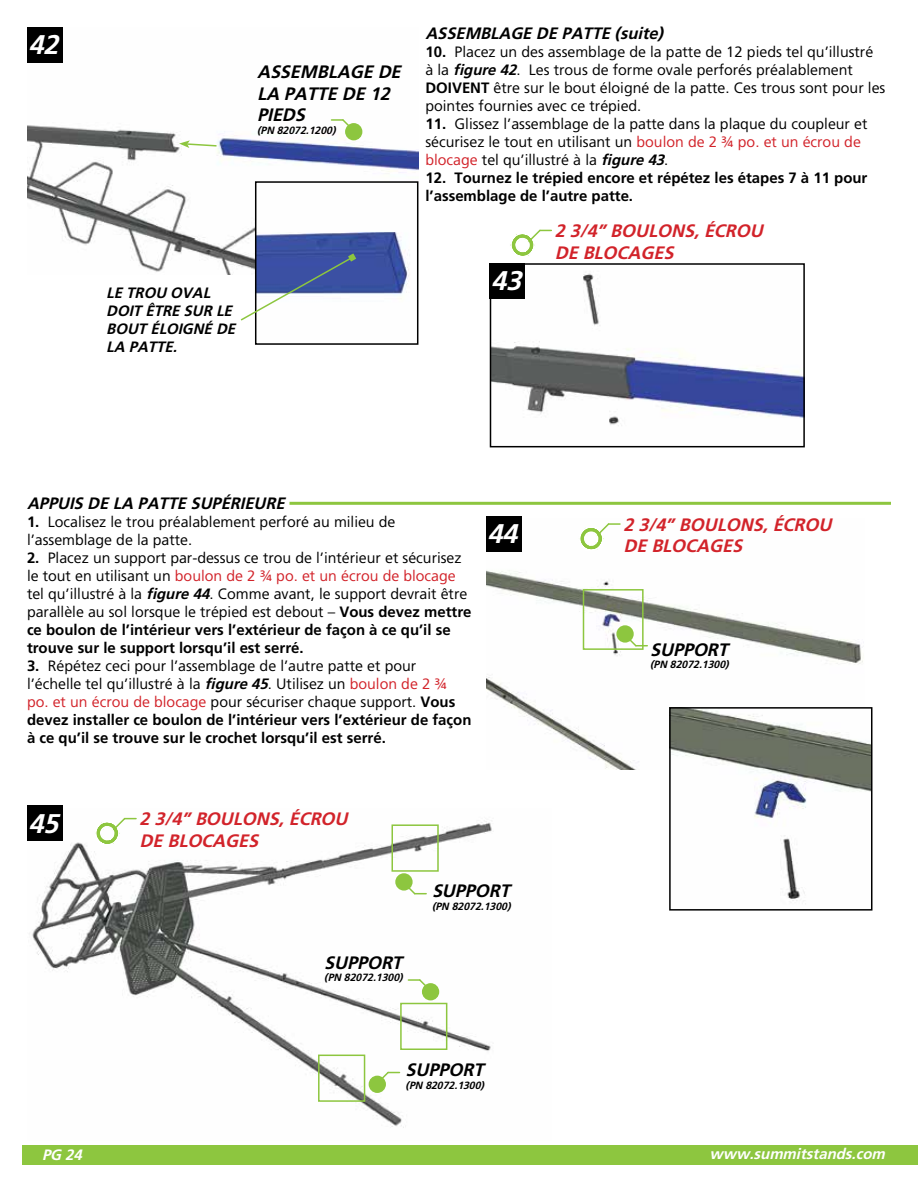
<style>
.page{position:relative;width:918px;height:1188px;background:#fff}
.page>*{position:absolute;margin:0;border:0;box-sizing:border-box;transform-origin:0 0}
.t1{font:italic 700 27px "Weissach";color:#fff}
.t2{font:italic 700 18px/21.6px "Weissach";color:#d2232a}
.t3{font:italic 700 18px/21.6px "Weissach";color:#000}
.t4{font:italic 700 16.5px "Weissach";color:#000}
.t5{font:15px/18px "Weissach";color:#000}
.t6{font:700 15px/18px "Weissach";color:#000}
.t7{font:italic 700 15px/18px "Weissach";color:#000}
.t8{font:italic 700 15px "Weissach";color:#fff}
.t9{font:italic 700 10.5px "Weissach";color:#000}
.s1{font-weight:700}
.s2{font-weight:700;font-style:italic}
.s3{color:#d2232a}
</style>
<div class="page">
<div style="left:22px;top:1145px;width:896px;height:19px;background:#8dc63f"></div>
<img style="left:27px;top:27px;width:391px;height:247px">
<svg style="left:179px;top:140px;width:39px;height:8px"></svg>
<img style="left:258px;top:184px;width:157px;height:115px">
<div style="left:255px;top:181px;width:163px;height:164px;border:2px solid #000"></div>
<svg style="left:239px;top:253px;width:117px;height:69px"></svg>
<div style="left:346px;top:124px;width:16px;height:16px;background:#8dc63f;border-radius:50%"></div>
<div style="left:345px;top:123px;width:17px;height:17px;border:2px solid #8dc63f;border-radius:50%"></div>
<svg style="left:332px;top:118px;width:24px;height:15px"></svg>
<div style="left:27px;top:27px;width:35px;height:35px;background:#000"></div>
<img style="left:493px;top:273px;width:309px;height:153px">
<div style="left:490px;top:263px;width:315px;height:184px;border:2px solid #000"></div>
<svg style="left:510px;top:229px;width:41px;height:27px"></svg>
<div style="left:490px;top:263px;width:35px;height:36px;background:#000"></div>
<hr style="left:290px;top:502px;width:601px;height:3px;background:#8dc63f">
<img style="left:486px;top:518px;width:377px;height:251px">
<div style="left:617px;top:626px;width:16px;height:16px;background:#8dc63f;border-radius:50%"></div>
<div style="left:616px;top:625px;width:18px;height:18px;border:2px solid #8dc63f;border-radius:50%"></div>
<svg style="left:623px;top:633px;width:24px;height:15px"></svg>
<div style="left:486px;top:516px;width:35px;height:36px;background:#000"></div>
<div style="left:583px;top:589px;width:61px;height:61px;border:2px solid #8dc63f"></div>
<img style="left:672px;top:710px;width:197px;height:191px">
<div style="left:669px;top:707px;width:203px;height:204px;border:2px solid #000"></div>
<svg style="left:578px;top:522px;width:42px;height:28px"></svg>
<img style="left:29px;top:809px;width:463px;height:319px">
<div style="left:392px;top:824px;width:47px;height:48px;border:2px solid #8dc63f"></div>
<div style="left:400px;top:1003px;width:47px;height:47px;border:2px solid #8dc63f"></div>
<div style="left:318px;top:1055px;width:47px;height:47px;border:2px solid #8dc63f"></div>
<div style="left:27px;top:806px;width:35px;height:35px;background:#000"></div>
<div style="left:396px;top:874px;width:16px;height:16px;background:#8dc63f;border-radius:50%"></div>
<div style="left:395px;top:873px;width:18px;height:18px;border:2px solid #8dc63f;border-radius:50%"></div>
<svg style="left:402px;top:881px;width:24px;height:15px"></svg>
<div style="left:423px;top:984px;width:15px;height:16px;background:#8dc63f;border-radius:50%"></div>
<div style="left:422px;top:983px;width:17px;height:17px;border:2px solid #8dc63f;border-radius:50%"></div>
<svg style="left:408px;top:978px;width:25px;height:15px"></svg>
<div style="left:369px;top:1076px;width:16px;height:16px;background:#8dc63f;border-radius:50%"></div>
<div style="left:369px;top:1076px;width:17px;height:17px;border:2px solid #8dc63f;border-radius:50%"></div>
<svg style="left:375px;top:1070px;width:25px;height:16px"></svg>
<svg style="left:94px;top:816px;width:42px;height:29px"></svg>
<h1 class="t1" style="left:28px;top:29px;width:31px">42</h1>
<p class="t3" style="left:257px;top:61px;width:145px">ASSEMBLAGE DE<br>LA PATTE DE 12<br>PIEDS</p>
<p class="t9" style="left:257px;top:124px;width:80px">(PN 82072.1200)</p>
<p class="t7" style="left:106px;top:283px;width:130px">LE TROU OVAL<br>DOIT ÊTRE SUR LE<br>BOUT ÉLOIGNÉ DE<br>LA PATTE.</p>
<p class="t4" style="left:425px;top:24px;width:239px">ASSEMBLAGE DE PATTE (suite)</p>
<p class="t5" style="left:425px;top:43px;width:461px"><span class="s1">10.</span> Placez un des assemblage de la patte de 12 pieds tel qu’illustré<br>à la <span class="s2">figure 42</span>. Les trous de forme ovale perforés préalablement <span class="s1">DOIVENT</span> être sur le bout éloigné de la patte. Ces trous sont pour les pointes fournies avec ce trépied.</p>
<p class="t5" style="left:425px;top:115px;width:444px"><span class="s1">11.</span> Glissez l’assemblage de la patte dans la plaque du coupleur et sécurisez le tout en utilisant un <span class="s3">boulon de 2 ¾ po. et un écrou de blocage</span> tel qu’illustré à la <span class="s2">figure 43</span>.</p>
<p class="t6" style="left:425px;top:169px;width:444px">12. Tournez le trépied encore et répétez les étapes 7 à 11 pour l’assemblage de l’autre patte.</p>
<h1 class="t1" style="left:491px;top:265px;width:31px">43</h1>
<p class="t2" style="left:555px;top:220px;width:210px">2 3/4” BOULONS, ÉCROU<br>DE BLOCAGES</p>
<p class="t4" style="left:27px;top:494px;width:259px">APPUIS DE LA PATTE SUPÉRIEURE</p>
<p class="t5" style="left:27px;top:513px;width:370px"><span class="s1">1.</span> Localisez le trou préalablement perforé au milieu de l’assemblage de la patte.</p>
<p class="t5" style="left:27px;top:549px;width:446px"><span class="s1">2.</span> Placez un support par-dessus ce trou de l’intérieur et sécurisez le tout en utilisant un <span class="s3">boulon de 2 ¾ po. et un écrou de blocage </span>tel qu’illustré à la <span class="s2">figure 44</span>. Comme avant, le support devrait être parallèle au sol lorsque le trépied est debout – <span class="s1">Vous devez mettre ce boulon de l’intérieur vers l’extérieur de façon à ce qu’il se trouve sur le support lorsqu’il est serré.</span></p>
<p class="t5" style="left:27px;top:657px;width:446px"><span class="s1">3.</span> Répétez ceci pour l’assemblage de l’autre patte et pour l’échelle tel qu’illustré à la <span class="s2">figure 45</span>. Utilisez un <span class="s3">boulon de 2 ¾ po. et un écrou de blocage</span> pour sécuriser chaque support. <span class="s1">Vous devez installer ce boulon de l’intérieur vers l’extérieur de façon à ce qu’il se trouve sur le crochet lorsqu’il est serré.</span></p>
<h1 class="t1" style="left:487px;top:518px;width:31px">44</h1>
<p class="t2" style="left:623px;top:513px;width:210px">2 3/4” BOULONS, ÉCROU<br>DE BLOCAGES</p>
<p class="t3" style="left:650px;top:638px;width:79px">SUPPORT</p>
<p class="t9" style="left:650px;top:658px;width:80px">(PN 82072.1300)</p>
<h1 class="t1" style="left:28px;top:808px;width:31px">45</h1>
<p class="t2" style="left:140px;top:808px;width:210px">2 3/4” BOULONS, ÉCROU<br>DE BLOCAGES</p>
<p class="t3" style="left:324px;top:952px;width:79px">SUPPORT</p>
<p class="t9" style="left:324px;top:972px;width:80px">(PN 82072.1300)</p>
<p class="t3" style="left:432px;top:880px;width:79px">SUPPORT</p>
<p class="t9" style="left:432px;top:900px;width:80px">(PN 82072.1300)</p>
<p class="t3" style="left:406px;top:1059px;width:79px">SUPPORT</p>
<p class="t9" style="left:406px;top:1079px;width:80px">(PN 82072.1300)</p>
<p class="t8" style="left:42px;top:1146px;width:41px">PG 24</p>
<p class="t8" style="left:710px;top:1145px;width:177px">www.summitstands.com</p>
</div>
